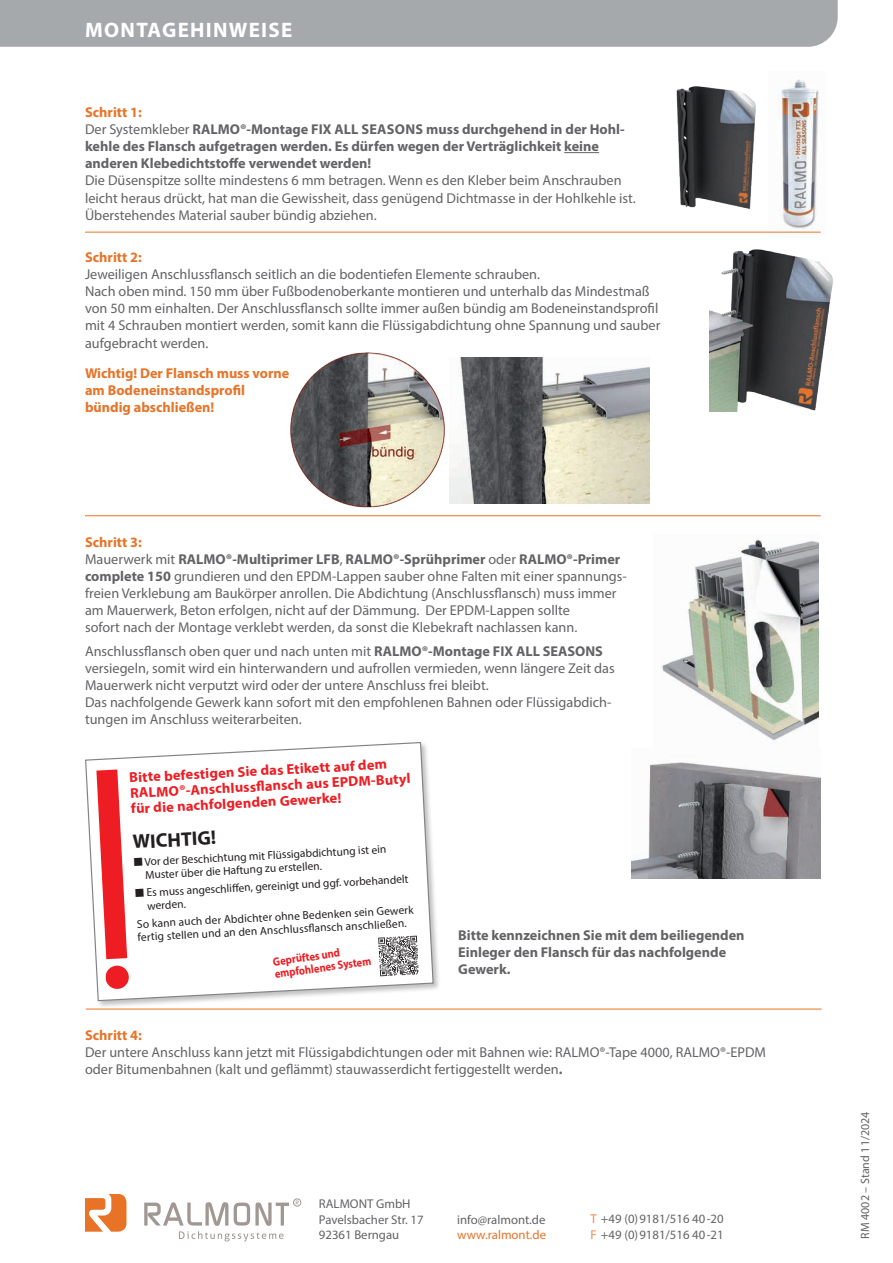
<style>
.page{position:relative;width:893px;height:1263px;background:#fff}
.page>*{position:absolute;margin:0;border:0;box-sizing:border-box;transform-origin:0 0}
.t1{font:700 21px "Myriad Pro";letter-spacing:.06em;color:#fff}
.t2{font:700 19.65px "Myriad Pro";color:#231f20}
.t3{font:14.25px/17.1px "Myriad Pro";color:#636366}
.t4{font:700 14.25px/17.1px "Myriad Pro";color:#636366}
.t5{font:700 14.25px/15.6px "Myriad Pro";color:#ee1d23}
.t6{font:700 14.25px/17.1px "Myriad Pro";color:#e87327}
.t7{font:12.75px/15.8px "Myriad Pro";color:#636366}
.t8{font:12.75px "Myriad Pro";color:#e87327}
.t9{font:12px "Myriad Pro";color:#636366}
.t10{font:700 11.85px/12.5px "Myriad Pro";color:#ee1d23;scale:.89 1}
.t11{font:11.55px/13.2px "Myriad Pro";color:#231f20}
.s1{color:#e87327}
.s2{font-weight:400}
.s3{font-weight:700;color:#e87327}
.s4{font-weight:700}
.s5{color:#ed8c4b}
</style>
<div class="page">
<img style="left:769px;top:79px;width:52px;height:153px">
<hr style="left:564px;top:152px;width:35px;height:1px;background:#636366">
<hr style="left:86px;top:1009px;width:735px;height:1px;background:#e87327">
<hr style="left:85px;top:515px;width:736px;height:1px;background:#e87327">
<hr style="left:85px;top:232px;width:736px;height:1px;background:#e87327">
<div style="left:84px;top:741px;width:357px;height:267px;background:#231f20;opacity:.28"></div>
<svg style="left:84px;top:741px;width:350px;height:261px"></svg>
<img style="left:631px;top:762px;width:189px;height:116px">
<img style="left:662px;top:538px;width:156px;height:204px">
<img style="left:709px;top:250px;width:124px;height:161px">
<svg style="left:85px;top:1194px;width:41px;height:38px"></svg>
<div style="left:293px;top:1198px;width:8px;height:8px;border:1px solid #a19894;border-radius:50%"></div>
<svg style="left:144px;top:1202px;width:145px;height:39px"></svg>
<img style="left:290px;top:352px;width:155px;height:156px">
<img style="left:450px;top:357px;width:199px;height:146px">
<div style="left:0;top:0;width:838px;height:47px;background:#a6a9ac"></div>
<img style="left:676px;top:82px;width:98px;height:139px">
<h1 class="t1" style="left:85px;top:16px;width:209px">MONTAGEHINWEISE</h1>
<p class="t4" style="left:85px;top:103px;width:541px"><span class="s1">Schritt 1:<br></span><span class="s2">Der Systemkleber</span> RALMO®-Montage FIX ALL SEASONS muss durchgehend in der Hohl&shy;kehle des Flansch aufgetragen werden. Es dürfen wegen der Verträglichkeit keine anderen Klebedichtstoffe verwendet werden!</p>
<p class="t3" style="left:85px;top:172px;width:552px">Die Düsenspitze sollte mindestens 6 mm betragen. Wenn es den Kleber beim Anschrauben leicht heraus drückt, hat man die Gewissheit, dass genügend Dichtmasse in der Hohlkehle ist.<br>Überstehendes Material sauber bündig abziehen.</p>
<p class="t6" style="left:85px;top:248px;width:58px">Schritt 2:</p>
<p class="t3" style="left:85px;top:266px;width:577px">Jeweiligen Anschlussflansch seitlich an die bodentiefen Elemente schrauben.<br>Nach oben mind. 150 mm über Fußbodenoberkante montieren und unterhalb das Mindestmaß von 50 mm einhalten. Der Anschlussflansch sollte immer außen bündig am Bodeneinstandsprofil mit 4 Schrauben montiert werden, somit kann die Flüssigabdichtung ohne Spannung und sauber aufgebracht werden.</p>
<p class="t6" style="left:85px;top:364px;width:206px">Wichtig! Der Flansch muss vorne am Bodeneinstandsprofil bündig abschließen!</p>
<p class="t3" style="left:85px;top:533px;width:543px"><span class="s3">Schritt 3:<br></span>Mauerwerk mit <span class="s4">RALMO®-Multiprimer LFB</span>, <span class="s4">RALMO®-Sprühprimer</span> oder <span class="s4">RALMO®-Primer complete 150</span> grundieren und den EPDM-Lappen sauber ohne Falten mit einer spannungs&shy;freien Verklebung am Baukörper anrollen. Die Abdichtung (Anschlussflansch) muss immer am Mauerwerk, Beton erfolgen, nicht auf der Dämmung. Der EPDM-Lappen sollte<br>sofort nach der Montage verklebt werden, da sonst die Klebekraft nachlassen kann.</p>
<p class="t3" style="left:85px;top:642px;width:531px">Anschlussflansch oben quer und nach unten mit <span class="s4">RALMO®-Montage FIX ALL SEASONS </span>versiegeln, somit wird ein hinterwandern und aufrollen vermieden, wenn längere Zeit das Mauerwerk nicht verputzt wird oder der untere Anschluss frei bleibt.<br>Das nachfolgende Gewerk kann sofort mit den empfohlenen Bahnen oder Flüssigabdich&shy;tungen im Anschluss weiterarbeiten.</p>
<p class="t5" style="left:129px;top:769px;width:282px;rotate:-3deg">Bitte befestigen Sie das Etikett auf dem<br>RALMO®-Anschlussfl ansch aus EPDM-Butyl für die nachfolgenden Gewerke!</p>
<h2 class="t2" style="left:132px;top:829px;width:85px;rotate:-3deg">WICHTIG!</h2>
<p class="t11" style="left:144px;top:855px;width:244px;text-indent:-11px;rotate:-3deg">■ Vor der Beschichtung mit Flüssigabdichtung ist ein<br>Muster über die Haftung zu erstellen.</p>
<p class="t11" style="left:146px;top:886px;width:264px;text-indent:-11px;rotate:-3deg">■ Es muss angeschliff en, gereinigt und ggf. vorbehandelt werden.</p>
<p class="t11" style="left:137px;top:917px;width:278px;rotate:-3deg">So kann auch der Abdichter ohne Bedenken sein Gewerk fertig stellen und an den Anschlussfl ansch anschließen.</p>
<p class="t10" style="left:272px;top:955px;width:111px;rotate:-8deg">Geprüftes und empfohlenes System</p>
<p class="t4" style="left:458px;top:926px;width:288px">Bitte kennzeichnen Sie mit dem beiliegenden<br>Einleger den Flansch für das nachfolgende<br>Gewerk.</p>
<p class="t6" style="left:85px;top:1026px;width:58px">Schritt 4:</p>
<p class="t3" style="left:85px;top:1043px;width:682px">Der untere Anschluss kann jetzt mit Flüssigabdichtungen oder mit Bahnen wie: RALMO®-Tape 4000, RALMO®-EPDM oder Bitumenbahnen (kalt und geflämmt) stauwasserdicht fertiggestellt werden<span class="s4">.</span></p>
<p class="t7" style="left:319px;top:1195px;width:106px">RALMONT GmbH<br>Pavelsbacher Str. 17<br>92361 Berngau</p>
<p class="t7" style="left:457px;top:1211px;width:90px">info@ralmont.de</p>
<p class="t8" style="left:457px;top:1227px;width:90px">www.ralmont.de</p>
<p class="t7" style="left:590px;top:1211px;width:135px"><span class="s5">T</span> +49 (0)9181/516 40-20<br><span class="s5">F</span> +49 (0)9181/516 40-21</p>
<p class="t9" style="left:858px;top:1238px;width:129px;rotate:-90deg">RM 4002 – Stand 11/2024</p>
</div>
